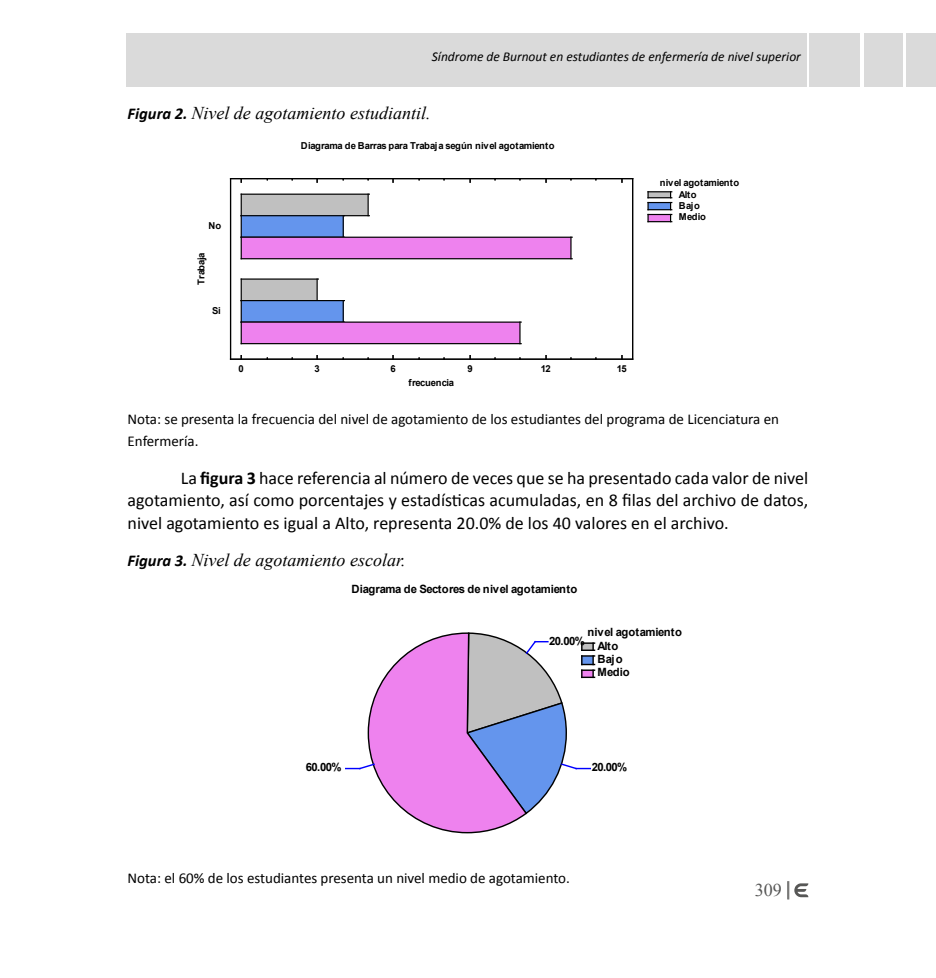
<style>
.page{position:relative;width:936px;height:978px;background:#fff}
.page>*{position:absolute;margin:0;border:0;box-sizing:border-box;transform-origin:0 0}
.t1{font:18px/22.5px "Calibri";color:#000;text-align:justify}
.t2{font:italic 18px "Times New Roman";color:#000}
.t3{font:18px "Times New Roman";color:#575756}
.t4{font:15px/22.5px "Calibri";color:#000}
.t5{font:italic 13.5px "Calibri";color:#000}
.t6{font:700 11.4px/14.2px "Arial";letter-spacing:-.02em;color:#000}
.t7{font:700 11.4px/12.9px "Arial";letter-spacing:.015em;color:#000}
.t8{font:700 9.6px/12px "Arial";letter-spacing:-.015em;color:#000}
.t9{font:700 9.6px/12px "Arial";letter-spacing:.015em;color:#000}
.t10{font:700 9.45px "Arial";letter-spacing:-.02em;color:#000}
.s1{font-family:"Calibri";font-weight:700;font-size:16.5px}
.s2{font-weight:700}
</style>
<div class="page">
<svg style="left:787px;top:881px;width:21px;height:18px"></svg>
<div style="left:863px;top:33px;width:39px;height:53px;background:#dadada"></div>
<div style="left:906px;top:33px;width:29px;height:53px;background:#dadada"></div>
<div style="left:809px;top:33px;width:51px;height:53px;background:#dadada"></div>
<div style="left:126px;top:33px;width:680px;height:53px;background:#dadada"></div>
<svg style="left:229px;top:178px;width:444px;height:182px"></svg>
<hr style="left:230px;top:359px;width:402px;height:1px;background:#000">
<hr style="left:230px;top:178px;width:402px;height:1px;background:#000">
<hr style="left:230px;top:179px;width:1px;height:180px;background:#000">
<hr style="left:632px;top:179px;width:1px;height:180px;background:#000">
<div style="left:241px;top:194px;width:127px;height:22px;background:#c0c0c0"></div>
<hr style="left:241px;top:194px;width:128px;height:1px;background:#000">
<hr style="left:241px;top:215px;width:128px;height:1px;background:#000">
<hr style="left:240px;top:194px;width:2px;height:22px;background:#000">
<hr style="left:367px;top:194px;width:2px;height:22px;background:#000">
<div style="left:241px;top:216px;width:102px;height:21px;background:#6495ed"></div>
<hr style="left:240px;top:216px;width:2px;height:21px;background:#000">
<hr style="left:342px;top:216px;width:2px;height:21px;background:#000">
<div style="left:241px;top:237px;width:330px;height:22px;background:#ee82ee"></div>
<hr style="left:241px;top:237px;width:331px;height:1px;background:#000">
<hr style="left:241px;top:258px;width:331px;height:1px;background:#000">
<hr style="left:240px;top:237px;width:2px;height:22px;background:#000">
<svg style="left:570px;top:237px;width:1px;height:22px"></svg>
<div style="left:241px;top:279px;width:76px;height:22px;background:#c0c0c0"></div>
<hr style="left:241px;top:278px;width:77px;height:2px;background:#000">
<hr style="left:240px;top:279px;width:2px;height:22px;background:#000">
<hr style="left:316px;top:279px;width:2px;height:22px;background:#000">
<div style="left:241px;top:301px;width:102px;height:21px;background:#6495ed"></div>
<hr style="left:241px;top:300px;width:103px;height:1px;background:#000">
<hr style="left:240px;top:301px;width:2px;height:21px;background:#000">
<hr style="left:342px;top:301px;width:2px;height:21px;background:#000">
<div style="left:241px;top:322px;width:279px;height:22px;background:#ee82ee"></div>
<hr style="left:241px;top:322px;width:280px;height:1px;background:#000">
<hr style="left:241px;top:343px;width:280px;height:1px;background:#000">
<hr style="left:240px;top:322px;width:2px;height:22px;background:#000">
<svg style="left:519px;top:322px;width:1px;height:21px"></svg>
<svg style="left:647px;top:191px;width:24px;height:31px"></svg>
<svg style="left:346px;top:632px;width:248px;height:202px"></svg>
<p class="t5" style="left:432px;top:47px;width:370px">Síndrome de Burnout en estudiantes de enfermería de nivel superior</p>
<p class="t2" style="left:128px;top:100px;width:304px"><span class="s1">Figura 2.</span> Nivel de agotamiento estudiantil.</p>
<p class="t8" style="left:301px;top:140px;width:255px">Diagrama de Barras para Trabaja según nivel agotamiento</p>
<p class="t8" style="left:208px;top:220px;width:14px">No</p>
<p class="t10" style="left:195px;top:285px;width:34px;rotate:-90deg">Trabaja</p>
<p class="t8" style="left:212px;top:305px;width:10px">Si</p>
<p class="t8" style="left:238px;top:363px;width:7px">0</p>
<p class="t8" style="left:314px;top:363px;width:7px">3</p>
<p class="t8" style="left:390px;top:363px;width:7px">6</p>
<p class="t8" style="left:467px;top:363px;width:7px">9</p>
<p class="t8" style="left:540px;top:363px;width:12px">12</p>
<p class="t8" style="left:616px;top:363px;width:12px">15</p>
<p class="t8" style="left:408px;top:377px;width:47px">frecuencia</p>
<p class="t8" style="left:678px;top:177px;width:62px;text-indent:-19px">nivel agotamiento<br>Alto</p>
<p class="t9" style="left:678px;top:199px;width:29px">Bajo<br>Medio</p>
<p class="t4" style="left:128px;top:408px;width:653px">Nota: se presenta la frecuencia del nivel de agotamiento de los estudiantes del programa de Licenciatura en<br>Enfermería.</p>
<p class="t1" style="left:128px;top:467px;width:682px;text-indent:53px">La <span class="s2">figura 3</span> hace referencia al número de veces que se ha presentado cada valor de nivel agotamiento, así como porcentajes y estadísticas acumuladas, en 8 filas del archivo de datos, nivel agotamiento es igual a Alto, representa 20.0% de los 40 valores en el archivo.</p>
<p class="t2" style="left:128px;top:548px;width:279px"><span class="s1">Figura 3.</span> Nivel de agotamiento escolar.</p>
<p class="t6" style="left:351px;top:582px;width:227px">Diagrama de Sectores de nivel agotamiento</p>
<p class="t6" style="left:597px;top:625px;width:86px;text-indent:-10px">nivel agotamiento<br>Alto</p>
<p class="t7" style="left:597px;top:653px;width:34px">Bajo<br>Medio</p>
<p class="t6" style="left:549px;top:634px;width:37px">20.00%</p>
<p class="t6" style="left:306px;top:761px;width:37px">60.00%</p>
<p class="t6" style="left:591px;top:761px;width:37px">20.00%</p>
<p class="t4" style="left:128px;top:867px;width:444px">Nota: el 60% de los estudiantes presenta un nivel medio de agotamiento.</p>
<p class="t3" style="left:754px;top:878px;width:28px">309</p>
</div>
